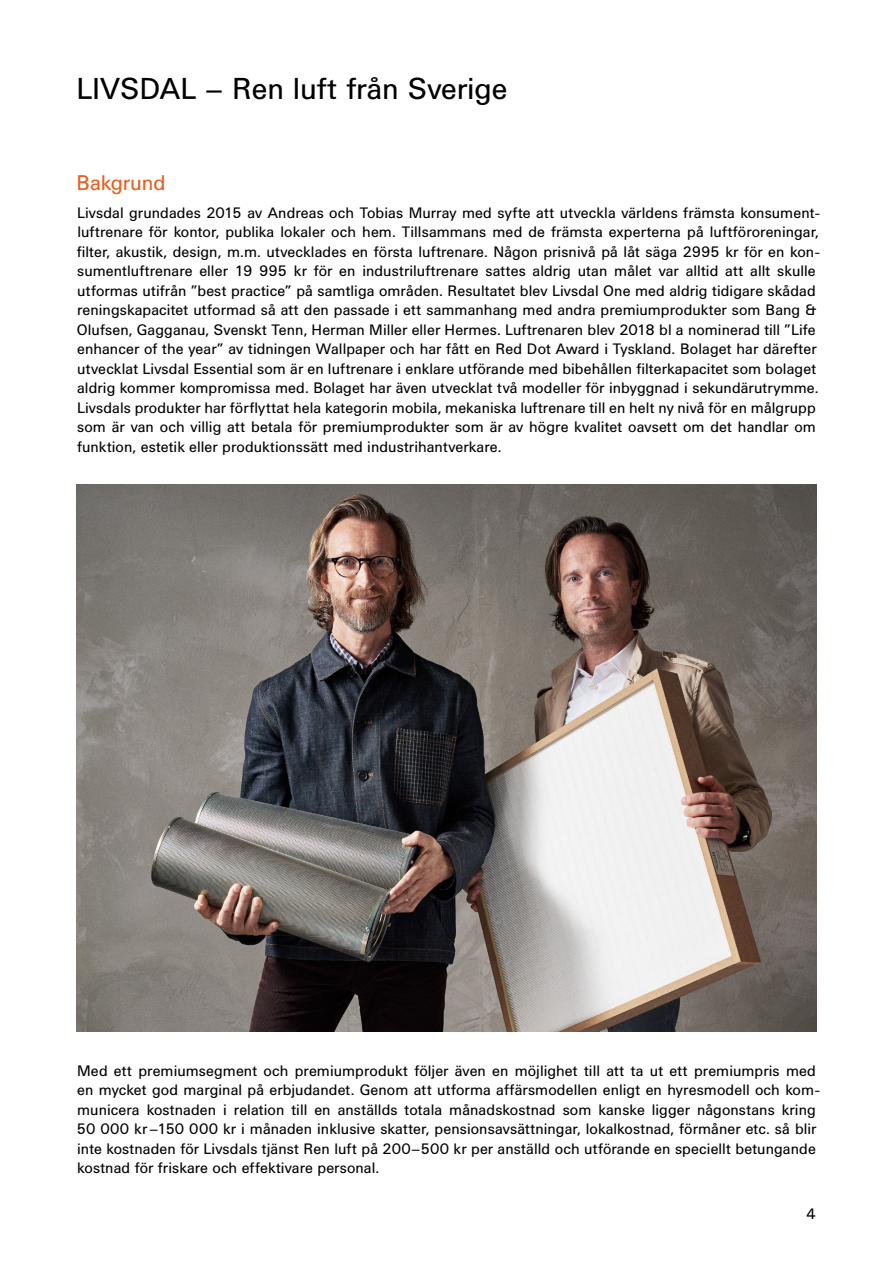
<style>
.page{position:relative;width:893px;height:1263px;background:#fff}
.page>*{position:absolute;margin:0;border:0;box-sizing:border-box;transform-origin:0 0}
.t1{font:30px "Univers BQ";letter-spacing:-.01em;color:#000}
.t2{font:21px "Univers BQ";letter-spacing:-.01em;color:#eb5e1d}
.t3{font:15px/19.5px "Univers BQ";letter-spacing:.005em;color:#000}
</style>
<div class="page">
<img style="left:76px;top:484px;width:740px;height:547px">
<h1 class="t1" style="left:76px;top:71px;width:432px">LIVSDAL – Ren luft från Sverige</h1>
<h2 class="t2" style="left:77px;top:171px;width:91px">Bakgrund</h2>
<p class="t3" style="left:77px;top:203px;width:745px">Livsdal grundades 2015 av Andreas och Tobias Murray med syfte att utveckla världens främsta konsument&shy;luftrenare för kontor, publika lokaler och hem. Tillsammans med de främsta experterna på luftföroreningar, filter, akustik, design, m.m. utvecklades en första luftrenare. Någon prisnivå på låt säga 2995 kr för en kon&shy;sumentluftrenare eller 19 995 kr för en industriluftrenare sattes aldrig utan målet var alltid att allt skulle utformas utifrån ”best practice” på samtliga områden. Resultatet blev Livsdal One med aldrig tidigare skådad reningskapacitet utformad så att den passade i ett sammanhang med andra premiumprodukter som Bang &amp; Olufsen, Gagganau, Svenskt Tenn, Herman Miller eller Hermes. Luftrenaren blev 2018 bl a nominerad till ”Life enhancer of the year” av tidningen Wallpaper och har fått en Red Dot Award i Tyskland. Bolaget har därefter utvecklat Livsdal Essential som är en luftrenare i enklare utförande med bibehållen filterkapacitet som bolaget aldrig kommer kompromissa med. Bolaget har även utvecklat två modeller för inbyggnad i sekundärutrymme.<br>Livsdals produkter har förflyttat hela kategorin mobila, mekaniska luftrenare till en helt ny nivå för en målgrupp som är van och villig att betala för premiumprodukter som är av högre kvalitet oavsett om det handlar om funktion, estetik eller produktionssätt med industrihantverkare.</p>
<p class="t3" style="left:77px;top:1061px;width:745px">Med ett premiumsegment och premiumprodukt följer även en möjlighet till att ta ut ett premiumpris med en mycket god marginal på erbjudandet. Genom att utforma affärsmodellen enligt en hyresmodell och kom&shy;municera kostnaden i relation till en anställds totala månadskostnad som kanske ligger någonstans kring 50 000 kr–150 000 kr i månaden inklusive skatter, pensionsavsättningar, lokalkostnad, förmåner etc. så blir inte kostnaden för Livsdals tjänst Ren luft på 200–500 kr per anställd och utförande en speciellt betungande kostnad för friskare och effektivare personal.</p>
<p class="t3" style="left:807px;top:1204px;width:11px">4</p>
</div>
